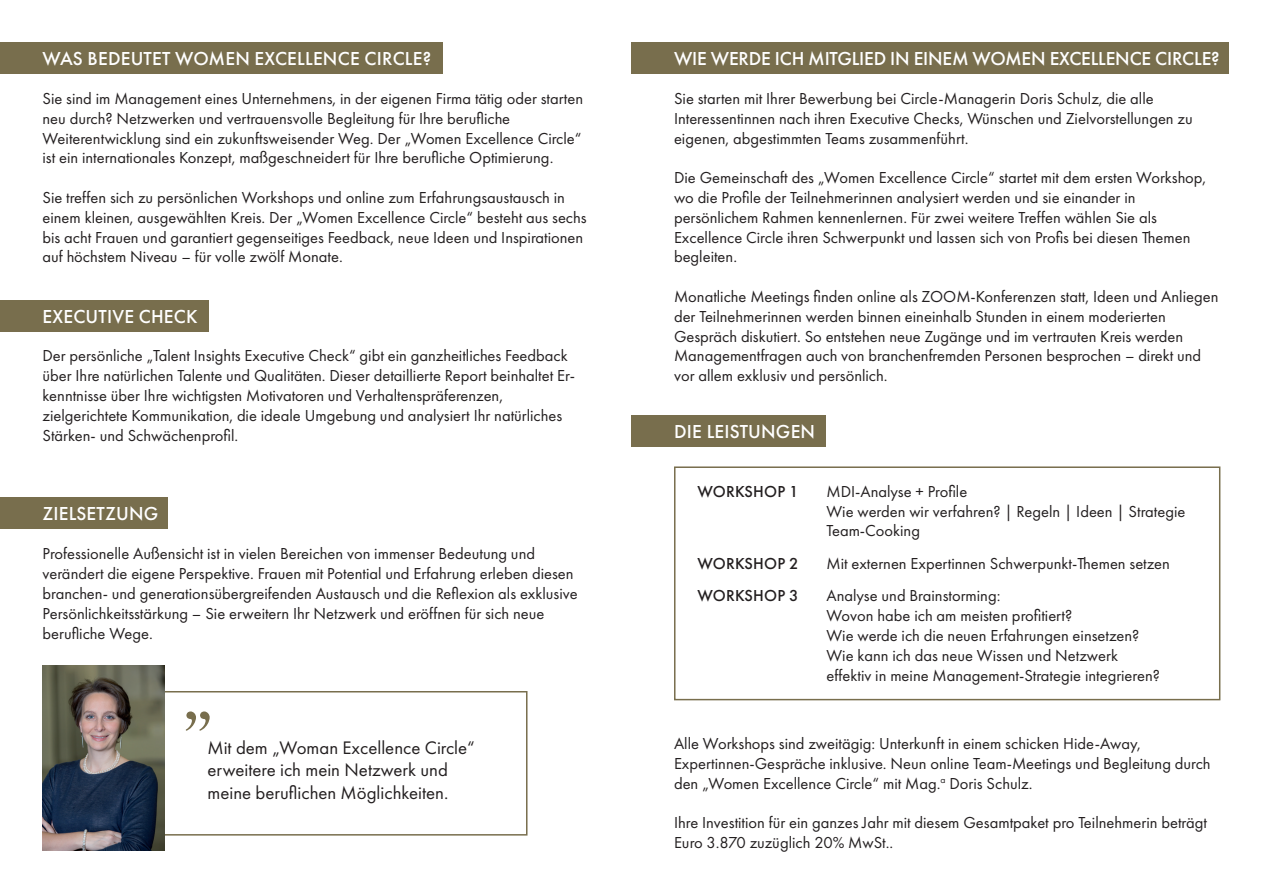
<style>
.page{position:relative;width:1263px;height:893px;background:#fff}
.page>*{position:absolute;margin:0;border:0;box-sizing:border-box;transform-origin:0 0}
.t1{font:78px "Bell";color:#786e4d}
.t2{font:500 19.5px "Futura PT";letter-spacing:.01em;color:#fff}
.t3{font:500 19.5px "Futura PT";letter-spacing:-.01em;color:#fff}
.t4{font:18.75px/22.5px "Futura PT";color:#231f20}
.t5{font:16.5px/19.8px "Futura PT";color:#231f20}
.t6{font:500 16.5px "Futura PT";letter-spacing:.01em;color:#231f20}
</style>
<div class="page">
<div style="left:0;top:43px;width:443px;height:31px;background:#786e4d"></div>
<div style="left:0;top:300px;width:208px;height:31px;background:#786e4d"></div>
<div style="left:0;top:497px;width:167px;height:32px;background:#786e4d"></div>
<div style="left:631px;top:43px;width:598px;height:31px;background:#786e4d"></div>
<div style="left:631px;top:416px;width:195px;height:31px;background:#786e4d"></div>
<div style="left:674px;top:466px;width:546px;height:234px;border:2px solid #786e4d"></div>
<div style="left:150px;top:691px;width:377px;height:145px;border:2px solid #786e4d"></div>
<img style="left:43px;top:665px;width:122px;height:185px">
<p class="t2" style="left:43px;top:47px;width:390px">WAS BEDEUTET WOMEN EXCELLENCE CIRCLE?</p>
<p class="t5" style="left:43px;top:89px;width:542px">Sie sind im Management eines Unternehmens, in der eigenen Firma tätig oder starten neu durch? Netzwerken und vertrauensvolle Begleitung für Ihre berufliche Weiterentwicklung sind ein zukunftsweisender Weg. Der „Women Excellence Circle“ ist ein internationales Konzept, maßgeschneidert für Ihre berufliche Optimierung.</p>
<p class="t5" style="left:43px;top:188px;width:546px">Sie treffen sich zu persönlichen Workshops und online zum Erfahrungsaustausch in einem kleinen, ausgewählten Kreis. Der „Women Excellence Circle“ besteht aus sechs bis acht Frauen und garantiert gegenseitiges Feedback, neue Ideen und Inspirationen auf höchstem Niveau – für volle zwölf Monate.</p>
<p class="t2" style="left:43px;top:304px;width:157px">EXECUTIVE CHECK</p>
<p class="t5" style="left:43px;top:346px;width:534px">Der persönliche „Talent Insights Executive Check“ gibt ein ganzheitliches Feedback über Ihre natürlichen Talente und Qualitäten. Dieser detaillierte Report beinhaltet Er&shy;kenntnisse über Ihre wichtigsten Motivatoren und Verhaltenspräferenzen, zielgerichtete Kommunikation, die ideale Umgebung und analysiert Ihr natürliches Stärken- und Schwächenprofil.</p>
<p class="t2" style="left:43px;top:502px;width:117px">ZIELSETZUNG</p>
<p class="t5" style="left:43px;top:544px;width:537px">Professionelle Außensicht ist in vielen Bereichen von immenser Bedeutung und verändert die eigene Perspektive. Frauen mit Potential und Erfahrung erleben diesen branchen- und generationsübergreifenden Austausch und die Reflexion als exklusive Persönlichkeitsstärkung – Sie erweitern Ihr Netzwerk und eröffnen für sich neue berufliche Wege.</p>
<h1 class="t1" style="left:183px;top:647px;width:32px">„</h1>
<p class="t4" style="left:207px;top:736px;width:269px">Mit dem „Woman Excellence Circle“ erweitere ich mein Netzwerk und meine beruflichen Möglichkeiten.</p>
<p class="t3" style="left:674px;top:47px;width:547px">WIE WERDE ICH MITGLIED IN EINEM WOMEN EXCELLENCE CIRCLE?</p>
<p class="t5" style="left:674px;top:89px;width:520px">Sie starten mit Ihrer Bewerbung bei Circle-Managerin Doris Schulz, die alle<br>Interessentinnen nach ihren Executive Checks, Wünschen und Zielvorstellungen zu eigenen, abgestimmten Teams zusammenführt.</p>
<p class="t5" style="left:674px;top:168px;width:534px">Die Gemeinschaft des „Women Excellence Circle“ startet mit dem ersten Workshop, wo die Profile der Teilnehmerinnen analysiert werden und sie einander in persönlichem Rahmen kennenlernen. Für zwei weitere Treffen wählen Sie als Excellence Circle ihren Schwerpunkt und lassen sich von Profis bei diesen Themen begleiten.</p>
<p class="t5" style="left:674px;top:287px;width:546px">Monatliche Meetings finden online als ZOOM-Konferenzen statt, Ideen und Anliegen der Teilnehmerinnen werden binnen eineinhalb Stunden in einem moderierten Gespräch diskutiert. So entstehen neue Zugänge und im vertrauten Kreis werden Managementfragen auch von branchenfremden Personen besprochen – direkt und vor allem exklusiv und persönlich.</p>
<p class="t2" style="left:674px;top:420px;width:143px">DIE LEISTUNGEN</p>
<p class="t6" style="left:697px;top:481px;width:103px">WORKSHOP 1</p>
<p class="t5" style="left:826px;top:481px;width:360px">MDI-Analyse + Profile<br>Wie werden wir verfahren? | Regeln | Ideen | Strategie<br>Team-Cooking</p>
<p class="t6" style="left:697px;top:553px;width:103px">WORKSHOP 2</p>
<p class="t5" style="left:826px;top:553px;width:345px">Mit externen Expertinnen Schwerpunkt-Themen setzen</p>
<p class="t6" style="left:697px;top:586px;width:103px">WORKSHOP 3</p>
<p class="t5" style="left:826px;top:586px;width:335px">Analyse und Brainstorming:<br>Wovon habe ich am meisten profitiert?<br>Wie werde ich die neuen Erfahrungen einsetzen?<br>Wie kann ich das neue Wissen und Netzwerk effektiv in meine Management-Strategie integrieren?</p>
<p class="t5" style="left:674px;top:734px;width:538px">Alle Workshops sind zweitägig: Unterkunft in einem schicken Hide-Away,<br>Expertinnen-Gespräche inklusive. Neun online Team-Meetings und Begleitung durch den „Women Excellence Circle“ mit Mag.<sup>a</sup> Doris Schulz.</p>
<p class="t5" style="left:674px;top:813px;width:534px">Ihre Investition für ein ganzes Jahr mit diesem Gesamtpaket pro Teilnehmerin beträgt<br>Euro 3.870 zuzüglich 20% MwSt..</p>
</div>
